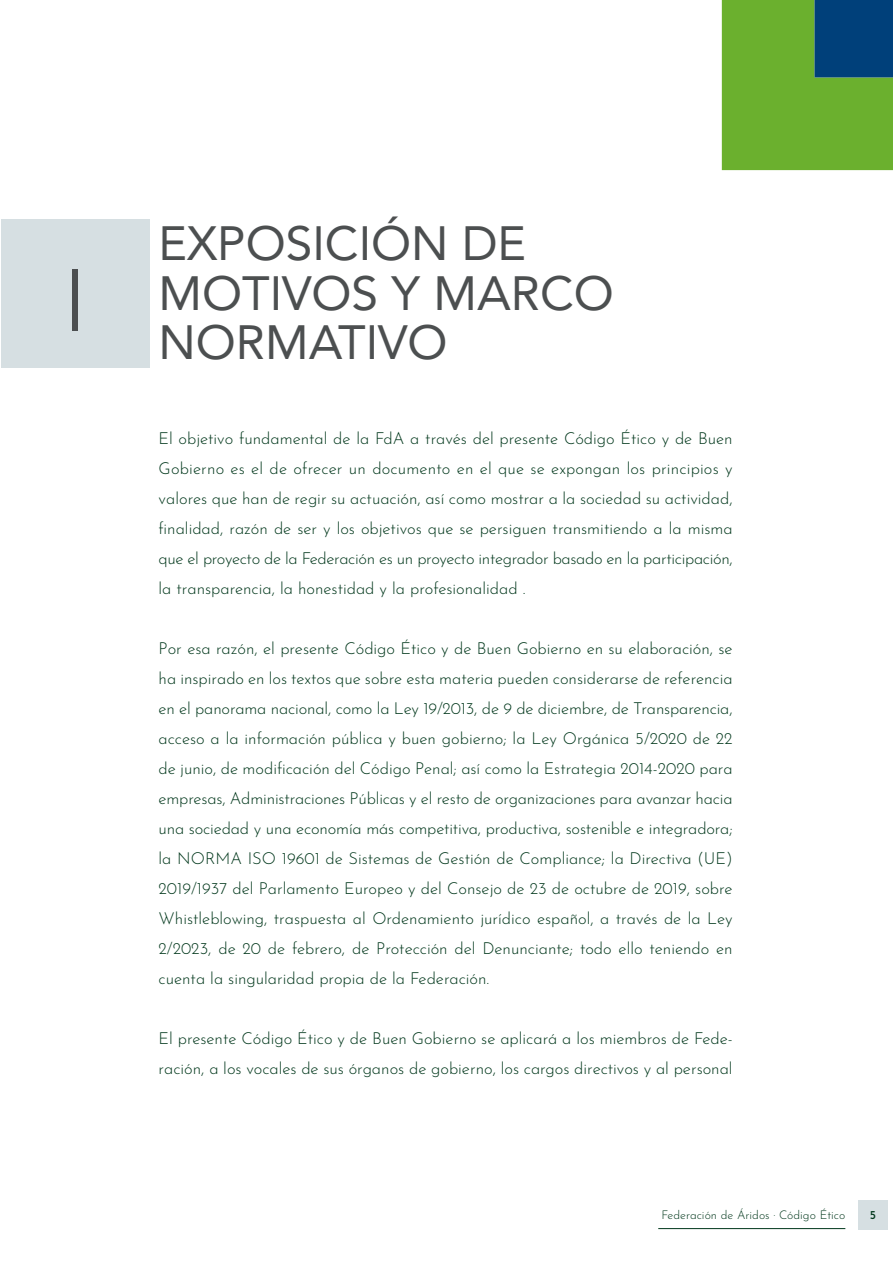
<style>
.page{position:relative;width:893px;height:1263px;background:#fff}
.page>*{position:absolute;margin:0;border:0;box-sizing:border-box;transform-origin:0 0}
.t1{font:300 87px "Avenir";color:#4c4f50}
.t2{font:48px/49.5px "Avenir";color:#4c4f50}
.t3{font:300 16.5px/30px "Josefin Sans";color:#00371b;text-align:justify}
.t4{font:300 12px "Josefin Sans";color:#00371b}
.t5{font:500 12px "Josefin Sans";color:#00371b}
</style>
<div class="page">
<svg style="left:722px;top:0;width:171px;height:170px;background:#54983e"></svg>
<hr style="left:658px;top:1228px;width:187px;height:1px;background:#00371b">
<div style="left:858px;top:1200px;width:30px;height:29px;background:#d6dfe2"></div>
<div style="left:1px;top:219px;width:149px;height:149px;background:#d6dfe2"></div>
<p class="t1" style="left:64px;top:249px;width:24px">I</p>
<p class="t2" style="left:159px;top:218px;width:369px">EXPOSICIÓN DE</p>
<p class="t2" style="left:159px;top:267px;width:457px">MOTIVOS Y MARCO<br>NORMATIVO</p>
<p class="t3" style="left:159px;top:422px;width:576px">El objetivo fundamental de la FdA a través del presente Código Ético y de Buen Gobierno es el de ofrecer un documento en el que se expongan los principios y valores que han de regir su actuación, así como mostrar a la sociedad su actividad, finalidad, razón de ser y los objetivos que se persiguen transmitiendo a la misma que el proyecto de la Federación es un proyecto integrador basado en la participación, la transparencia, la honestidad y la profesionalidad .</p>
<p class="t3" style="left:159px;top:632px;width:576px">Por esa razón, el presente Código Ético y de Buen Gobierno en su elaboración, se ha inspirado en los textos que sobre esta materia pueden considerarse de referencia en el panorama nacional, como la Ley 19/2013, de 9 de diciembre, de Transparencia, acceso a la información pública y buen gobierno; la Ley Orgánica 5/2020 de 22 de junio, de modificación del Código Penal; así como la Estrategia 2014-2020 para empresas, Administraciones Públicas y el resto de organizaciones para avanzar hacia una sociedad y una economía más competitiva, productiva, sostenible e integradora; la NORMA ISO 19601 de Sistemas de Gestión de Compliance; la Directiva (UE)<br>2019/1937 del Parlamento Europeo y del Consejo de 23 de octubre de 2019, sobre Whistleblowing, traspuesta al Ordenamiento jurídico español, a través de la Ley 2/2023, de 20 de febrero, de Protección del Denunciante; todo ello teniendo en cuenta la singularidad propia de la Federación.</p>
<p class="t3" style="left:159px;top:1022px;width:576px">El presente Código Ético y de Buen Gobierno se aplicará a los miembros de Fede&shy;ración, a los vocales de sus órganos de gobierno, los cargos directivos y al personal</p>
<p class="t4" style="left:661px;top:1206px;width:185px">Federación de Áridos · Código Ético</p>
<p class="t5" style="left:870px;top:1205px;width:8px">5</p>
</div>
